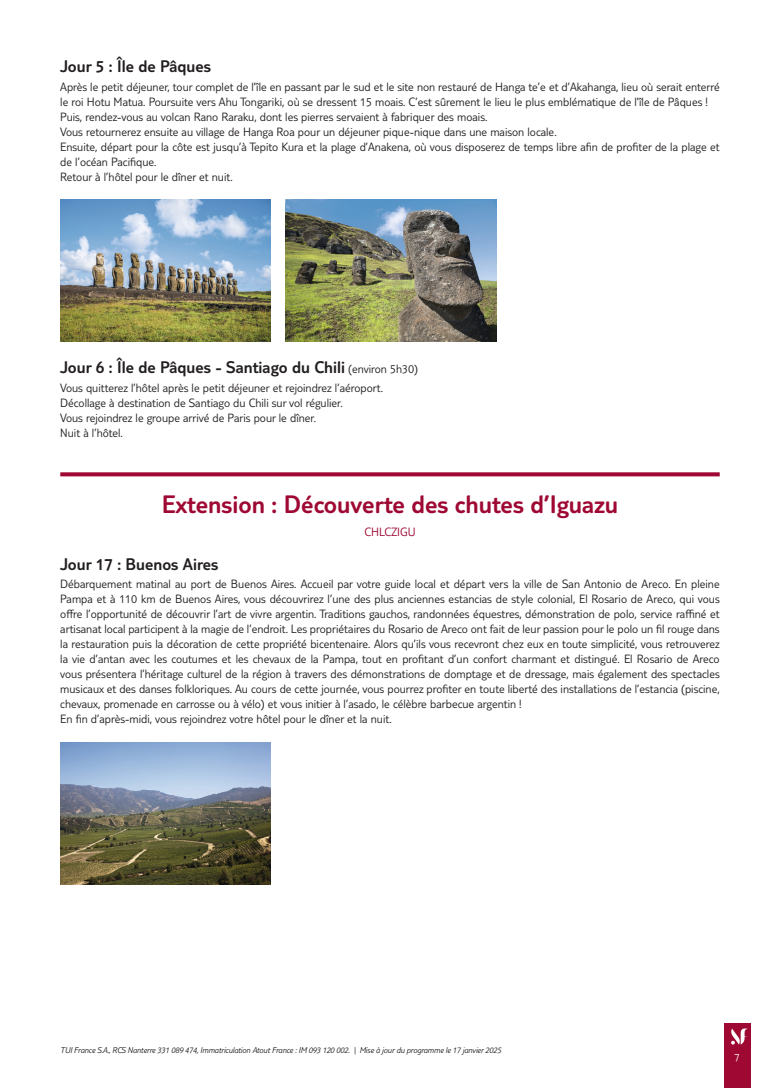
<style>
.page{position:relative;width:780px;height:1088px;background:#fff}
.page>*{position:absolute;margin:0;border:0;box-sizing:border-box;transform-origin:0 0}
.t1{font:300 26.25px "TUI Type";color:#9e0832}
.t2{font:300 17.5px "TUI Type";color:#231f20}
.t3{font:300 12.5px/15px "TUI Type";color:#231f20}
.t4{font:300 12.5px "TUI Type";color:#9e0832}
.t5{font:300 11.25px "TUI Type";color:#fff}
.t6{font:italic 300 8.75px "TUI Type";letter-spacing:-.02em;color:#231f20}
.s1{font-size:12.5px}
</style>
<div class="page">
<div style="left:724px;top:1023px;width:26px;height:65px;background:#9e0832"></div>
<svg style="left:731px;top:1028px;width:17px;height:16px"></svg>
<svg style="left:60px;top:472px;width:659px;height:4px;background:#a51b42"></svg>
<img style="left:60px;top:200px;width:210px;height:141px">
<img style="left:286px;top:200px;width:210px;height:141px">
<img style="left:60px;top:742px;width:210px;height:142px">
<h2 class="t2" style="left:60px;top:56px;width:152px">Jour 5 : Île de Pâques</h2>
<p class="t3" style="left:60px;top:79px;width:661px">Après le petit déjeuner, tour complet de l’île en passant par le sud et le site non restauré de Hanga te’e et d’Akahanga, lieu où serait enterré le roi Hotu Matua. Poursuite vers Ahu Tongariki, où se dressent 15 moais. C’est sûrement le lieu le plus emblématique de l’île de Pâques !<br>Puis, rendez-vous au volcan Rano Raraku, dont les pierres servaient à fabriquer des moais.<br>Vous retournerez ensuite au village de Hanga Roa pour un déjeuner pique-nique dans une maison locale.<br>Ensuite, départ pour la côte est jusqu’à Tepito Kura et la plage d’Anakena, où vous disposerez de temps libre afin de profiter de la plage et de l’océan Pacifique.<br>Retour à l’hôtel pour le dîner et nuit.</p>
<h2 class="t2" style="left:60px;top:357px;width:359px">Jour 6 : Île de Pâques - Santiago du Chili <span class="s1">(environ 5h30)</span></h2>
<p class="t3" style="left:60px;top:380px;width:324px">Vous quitterez l’hôtel après le petit déjeuner et rejoindrez l’aéroport.<br>Décollage à destination de Santiago du Chili sur vol régulier.<br>Vous rejoindrez le groupe arrivé de Paris pour le dîner.<br>Nuit à l’hôtel.</p>
<h1 class="t1" style="left:162px;top:489px;width:458px">Extension : Découverte des chutes d’Iguazu</h1>
<p class="t4" style="left:364px;top:525px;width:53px">CHLCZIGU</p>
<h2 class="t2" style="left:60px;top:554px;width:159px">Jour 17 : Buenos Aires</h2>
<p class="t3" style="left:60px;top:576px;width:661px">Débarquement matinal au port de Buenos Aires. Accueil par votre guide local et départ vers la ville de San Antonio de Areco. En pleine Pampa et à 110 km de Buenos Aires, vous découvrirez l’une des plus anciennes estancias de style colonial, El Rosario de Areco, qui vous offre l’opportunité de découvrir l’art de vivre argentin. Traditions gauchos, randonnées équestres, démonstration de polo, service raffiné et artisanat local participent à la magie de l’endroit. Les propriétaires du Rosario de Areco ont fait de leur passion pour le polo un fil rouge dans la restauration puis la décoration de cette propriété bicentenaire. Alors qu’ils vous recevront chez eux en toute simplicité, vous retrouverez la vie d’antan avec les coutumes et les chevaux de la Pampa, tout en profitant d’un confort charmant et distingué. El Rosario de Areco vous présentera l’héritage culturel de la région à travers des démonstrations de domptage et de dressage, mais également des spectacles musicaux et des danses folkloriques. Au cours de cette journée, vous pourrez profiter en toute liberté des installations de l’estancia (piscine, chevaux, promenade en carrosse ou à vélo) et vous initier à l’asado, le célèbre barbecue argentin !<br>En fin d’après-midi, vous rejoindrez votre hôtel pour le dîner et la nuit.</p>
<p class="t6" style="left:60px;top:1045px;width:442px">TUI France S.A., RCS Nanterre 331 089 474, Immatriculation Atout France : IM 093 120 002. | Mise à jour du programme le 17 janvier 2025</p>
<p class="t5" style="left:734px;top:1050px;width:7px">7</p>
</div>
